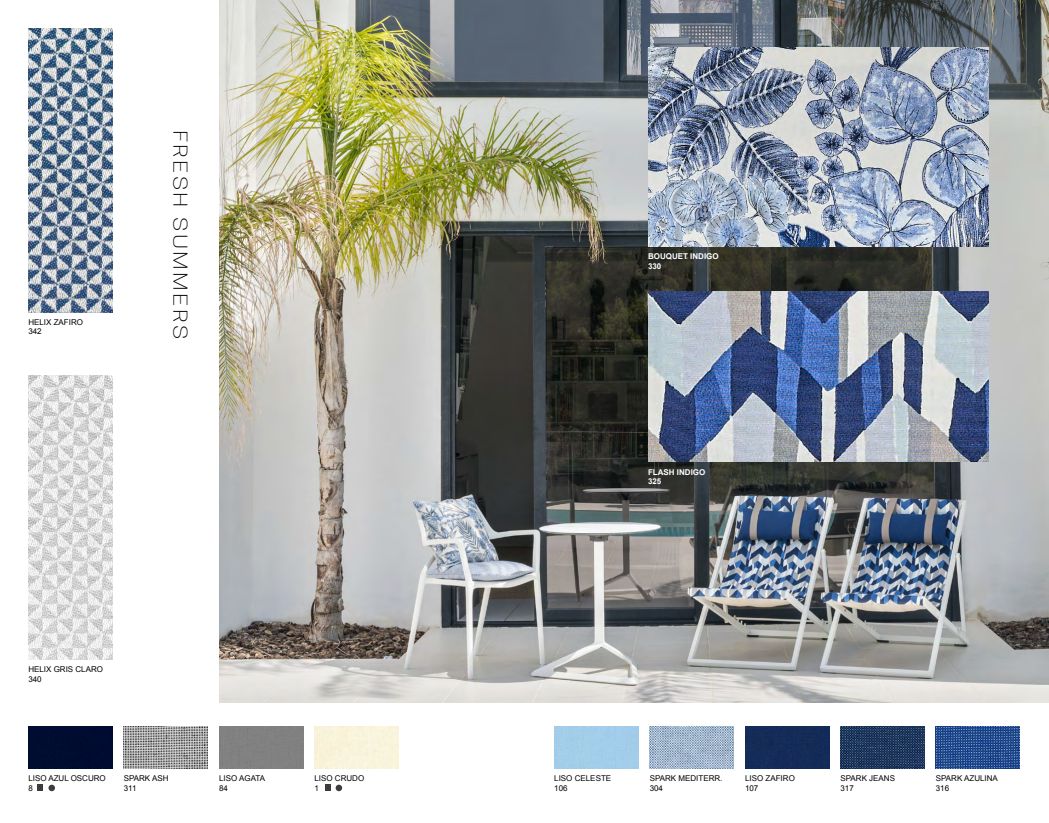
<style>
.page{position:relative;width:1049px;height:823px;background:#fff}
.page>*{position:absolute;margin:0;border:0;box-sizing:border-box;transform-origin:0 0}
.t1{font:300 18px "Cooper Hewitt";letter-spacing:.1em;color:#000;scale:1.33 1}
.t2{font:8px/9.6px "Arial";color:#000}
.t3{font:700 8px/9.6px "Arial";color:#fff}
</style>
<div class="page">
<div style="left:48px;top:784px;width:7px;height:6px;background:#3c3c3b;border-radius:50%"></div>
<svg style="left:336px;top:784px;width:6px;height:6px"></svg>
<svg style="left:37px;top:784px;width:6px;height:6px"></svg>
<svg style="left:325px;top:784px;width:5px;height:6px"></svg>
<img style="left:219px;top:0;width:830px;height:702px">
<svg style="left:988px;top:48px;width:1px;height:14px"></svg>
<svg style="left:988px;top:291px;width:1px;height:14px"></svg>
<img style="left:28px;top:28px;width:84px;height:284px">
<img style="left:28px;top:375px;width:84px;height:284px">
<div style="left:314px;top:726px;width:85px;height:42px;background:#f9f3dc"></div>
<div style="left:28px;top:726px;width:84px;height:42px;background:#000c31"></div>
<img style="left:124px;top:726px;width:84px;height:42px">
<img style="left:648px;top:48px;width:340px;height:198px">
<img style="left:648px;top:291px;width:340px;height:170px">
<div style="left:745px;top:726px;width:84px;height:42px;background:#142b58"></div>
<img style="left:840px;top:726px;width:84px;height:42px">
<img style="left:650px;top:726px;width:84px;height:42px">
<img style="left:936px;top:726px;width:84px;height:42px">
<p class="t2" style="left:28px;top:317px;width:56px">HELIX ZAFIRO<br>342</p>
<h1 class="t1" style="left:191px;top:130px;width:159px;rotate:90deg">FRESH SUMMERS</h1>
<p class="t2" style="left:28px;top:664px;width:76px">HELIX GRIS CLARO<br>340</p>
<p class="t2" style="left:28px;top:773px;width:79px">LISO AZUL OSCURO<br>8</p>
<p class="t2" style="left:124px;top:773px;width:46px">SPARK ASH<br>311</p>
<p class="t2" style="left:314px;top:773px;width:51px">LISO CRUDO<br>1</p>
<p class="t2" style="left:219px;top:773px;width:47px">LISO AGATA<br>84</p>
<p class="t3" style="left:648px;top:252px;width:72px">BOUQUET INDIGO<br>330</p>
<p class="t3" style="left:648px;top:467px;width:59px">FLASH INDIGO<br>325</p>
<p class="t2" style="left:554px;top:773px;width:58px">LISO CELESTE<br>106</p>
<p class="t2" style="left:650px;top:773px;width:74px">SPARK MEDITERR.<br>304</p>
<p class="t2" style="left:745px;top:773px;width:51px">LISO ZAFIRO<br>107</p>
<p class="t2" style="left:936px;top:773px;width:64px">SPARK AZULINA<br>316</p>
<p class="t2" style="left:840px;top:773px;width:56px">SPARK JEANS<br>317</p>
</div>
